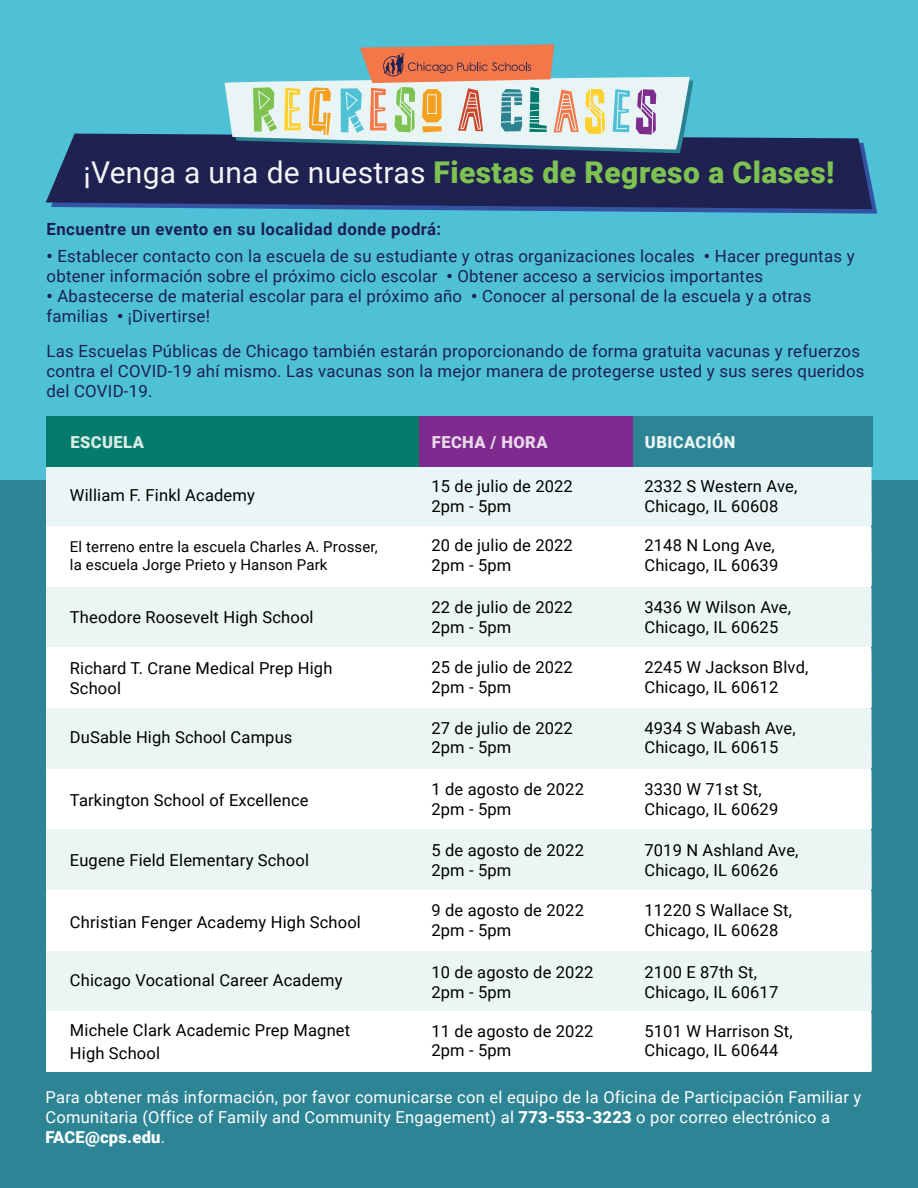
<style>
.page{position:relative;width:918px;height:1188px;background:#fff}
.page>*{position:absolute;margin:0;border:0;box-sizing:border-box;transform-origin:0 0}
.t1{font:900 30px "Roboto";letter-spacing:.015em;color:#7ec251}
.t2{font:16.8px/20.1px "Roboto";letter-spacing:.015em;color:#1b2051}
.t3{font:700 16.8px "Roboto";letter-spacing:.025em;color:#1b2051}
.t4{font:16.5px/19.8px "Roboto";letter-spacing:.01em;color:#000}
.t5{font:16.5px/19.8px "Roboto";letter-spacing:.015em;color:#fff}
.t6{font:900 16.5px "Roboto";letter-spacing:.025em;color:#e9d8e9}
.t7{font:900 16.5px "Roboto";letter-spacing:.025em;color:#eaf5f5}
.t8{font:900 16.5px "Roboto";letter-spacing:.025em;color:#dbeee5}
.t9{font:15px/18px "Roboto";letter-spacing:.01em;color:#000}
.s1{font-weight:400;color:#f3f5f7}
.s2{font-weight:900}
</style>
<div class="page">
<div style="left:0;top:426px;width:918px;height:762px;background:#2c8494"></div>
<div style="left:0;top:0;width:918px;height:480px;background:#4fc1d7"></div>
<div style="left:46px;top:1011px;width:826px;height:60px;background:#fff"></div>
<div style="left:46px;top:950px;width:826px;height:61px;background:#eaf5f4"></div>
<div style="left:46px;top:890px;width:826px;height:60px;background:#fff"></div>
<div style="left:46px;top:829px;width:826px;height:60px;background:#eaf5f4"></div>
<div style="left:46px;top:768px;width:826px;height:61px;background:#fff"></div>
<div style="left:46px;top:708px;width:826px;height:60px;background:#eaf5f4"></div>
<div style="left:46px;top:647px;width:826px;height:60px;background:#fff"></div>
<div style="left:46px;top:586px;width:826px;height:61px;background:#eaf5f4"></div>
<div style="left:46px;top:526px;width:826px;height:60px;background:#fff"></div>
<div style="left:46px;top:467px;width:826px;height:59px;background:#eaf5f5"></div>
<svg style="left:313px;top:187px;width:564px;height:27px"></svg>
<svg style="left:46px;top:134px;width:826px;height:75px;background:#222a59"></svg>
<div style="left:46px;top:416px;width:373px;height:51px;background:#057b6e"></div>
<div style="left:419px;top:416px;width:215px;height:51px;background:#7e2a8f"></div>
<div style="left:634px;top:416px;width:239px;height:51px;background:#2c8494"></div>
<svg style="left:225px;top:44px;width:468px;height:110px"></svg>
<h1 class="t1" style="left:83px;top:151px;width:753px"><span class="s1">¡Venga a una de nuestras</span> Fiestas de Regreso a Clases!</h1>
<p class="t3" style="left:46px;top:217px;width:396px">Encuentre un evento en su localidad donde podrá:</p>
<p class="t2" style="left:46px;top:245px;width:810px"><span class="s2">•</span> Establecer contacto con la escuela de su estudiante y otras organizaciones locales <span class="s2">•</span> Hacer preguntas y obtener información sobre el próximo ciclo escolar <span class="s2">•</span> Obtener acceso a servicios importantes</p>
<p class="t2" style="left:47px;top:285px;width:766px"><span class="s2">•</span> Abastecerse de material escolar para el próximo año <span class="s2">•</span> Conocer al personal de la escuela y a otras familias <span class="s2">•</span> ¡Divertirse!</p>
<p class="t2" style="left:47px;top:340px;width:819px">Las Escuelas Públicas de Chicago también estarán proporcionando de forma gratuita vacunas y refuerzos contra el COVID-19 ahí mismo. Las vacunas son la mejor manera de protegerse usted y sus seres queridos del COVID-19.</p>
<p class="t8" style="left:70px;top:430px;width:75px">ESCUELA</p>
<p class="t6" style="left:432px;top:430px;width:117px">FECHA / HORA</p>
<p class="t7" style="left:645px;top:430px;width:92px">UBICACIÓN</p>
<p class="t4" style="left:431px;top:476px;width:143px">15 de julio de 2022<br>2pm - 5pm</p>
<p class="t4" style="left:431px;top:535px;width:143px">20 de julio de 2022<br>2pm - 5pm</p>
<p class="t4" style="left:431px;top:597px;width:143px">22 de julio de 2022<br>2pm - 5pm</p>
<p class="t4" style="left:431px;top:657px;width:143px">25 de julio de 2022<br>2pm - 5pm</p>
<p class="t4" style="left:431px;top:717px;width:143px">27 de julio de 2022<br>2pm - 5pm</p>
<p class="t4" style="left:431px;top:779px;width:154px">1 de agosto de 2022<br>2pm - 5pm</p>
<p class="t4" style="left:431px;top:839px;width:154px">5 de agosto de 2022<br>2pm - 5pm</p>
<p class="t4" style="left:431px;top:900px;width:154px">9 de agosto de 2022<br>2pm - 5pm</p>
<p class="t4" style="left:431px;top:961px;width:163px">10 de agosto de 2022<br>2pm - 5pm</p>
<p class="t4" style="left:431px;top:1020px;width:163px">11 de agosto de 2022<br>2pm - 5pm</p>
<p class="t4" style="left:644px;top:476px;width:154px">2332 S Western Ave,<br>Chicago, IL 60608</p>
<p class="t4" style="left:644px;top:535px;width:135px">2148 N Long Ave,<br>Chicago, IL 60639</p>
<p class="t4" style="left:644px;top:597px;width:148px">3436 W Wilson Ave,<br>Chicago, IL 60625</p>
<p class="t4" style="left:644px;top:657px;width:165px">2245 W Jackson Blvd,<br>Chicago, IL 60612</p>
<p class="t4" style="left:644px;top:717px;width:153px">4934 S Wabash Ave,<br>Chicago, IL 60615</p>
<p class="t4" style="left:644px;top:779px;width:135px">3330 W 71st St,<br>Chicago, IL 60629</p>
<p class="t4" style="left:644px;top:839px;width:156px">7019 N Ashland Ave,<br>Chicago, IL 60626</p>
<p class="t4" style="left:644px;top:900px;width:149px">11220 S Wallace St,<br>Chicago, IL 60628</p>
<p class="t4" style="left:644px;top:961px;width:135px">2100 E 87th St,<br>Chicago, IL 60617</p>
<p class="t4" style="left:644px;top:1020px;width:150px">5101 W Harrison St,<br>Chicago, IL 60644</p>
<p class="t4" style="left:70px;top:485px;width:187px">William F. Finkl Academy</p>
<p class="t9" style="left:70px;top:538px;width:309px">El terreno entre la escuela Charles A. Prosser, la escuela Jorge Prieto y Hanson Park</p>
<p class="t4" style="left:70px;top:607px;width:245px">Theodore Roosevelt High School</p>
<p class="t4" style="left:70px;top:658px;width:264px">Richard T. Crane Medical Prep High<br>School</p>
<p class="t4" style="left:70px;top:727px;width:224px">DuSable High School Campus</p>
<p class="t4" style="left:70px;top:790px;width:240px">Tarkington School of Excellence</p>
<p class="t4" style="left:70px;top:850px;width:241px">Eugene Field Elementary School</p>
<p class="t4" style="left:70px;top:911px;width:293px">Christian Fenger Academy High School</p>
<p class="t4" style="left:70px;top:970px;width:274px">Chicago Vocational Career Academy</p>
<p class="t4" style="left:70px;top:1018px;width:282px;line-height:23.4px">Michele Clark Academic Prep Magnet<br>High School</p>
<p class="t5" style="left:46px;top:1087px;width:817px">Para obtener más información, por favor comunicarse con el equipo de la Oficina de Participación Familiar y<br>Comunitaria (Office of Family and Community Engagement) al <span class="s2">773-553-3223</span> o por correo electrónico a<br><span class="s2">FACE@cps.edu</span>.</p>
</div>
